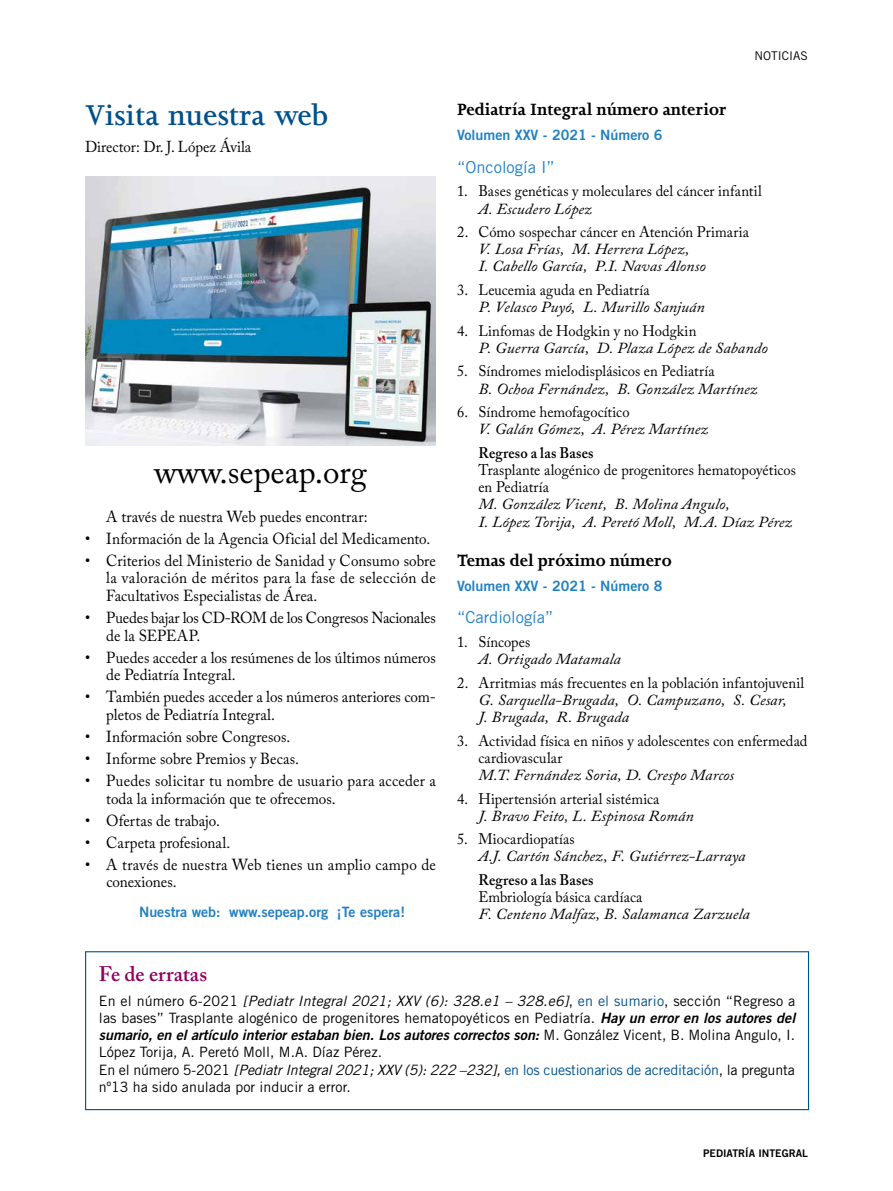
<style>
.page{position:relative;width:893px;height:1191px;background:#fff}
.page>*{position:absolute;margin:0;border:0;box-sizing:border-box;transform-origin:0 0}
.t1{font:600 33px "Joanna MT Std";color:#00508c}
.t2{font:33px "Adobe Caslon Pro";color:#000}
.t3{font:600 21px "Adobe Caslon Pro";color:#8f0362}
.t4{font:700 18.75px "Joanna MT Std";color:#000}
.t5{font:16.5px "Trade Gothic";color:#2281c4}
.t6{font:15.9px/17.7px "Adobe Caslon Pro";letter-spacing:.005em;color:#000;scale:.95 1}
.t7{font:15.9px/17.7px "Adobe Caslon Pro";letter-spacing:-.015em;color:#000;scale:.95 1}
.t8{font:15.75px "Adobe Caslon Pro";color:#000;scale:.95 1}
.t9{font:italic 15.3px/17.1px "Adobe Caslon Pro";letter-spacing:.005em;color:#000;scale:1.05 1}
.t10{font:15.3px/17.1px "Adobe Caslon Pro";letter-spacing:.005em;color:#000;scale:.95 1}
.t11{font:600 15.3px "Adobe Caslon Pro";letter-spacing:.015em;color:#000;scale:.95 1}
.t12{font:14.25px/17.1px "Trade Gothic";letter-spacing:.01em;color:#000}
.t13{font:italic 14.25px "Trade Gothic Bold Two";color:#000}
.t14{font:14.25px "Trade Gothic Bold Two";color:#2281c4}
.t15{font:12px "Trade Gothic";color:#000}
.t16{font:10.5px "Trade Gothic Bold Two";color:#000}
.s1{font-style:italic}
.s2{color:#00508c}
.s3{font-family:"Trade Gothic Bold Two";font-style:italic}
.s4{font-family:"Trade Gothic";font-style:normal}
</style>
<div class="page">
<img style="left:85px;top:176px;width:351px;height:269px">
<div style="left:85px;top:951px;width:724px;height:159px;border:1px solid #00508c"></div>
<h1 class="t1" style="left:85px;top:97px;width:245px">Visita nuestra web</h1>
<p class="t8" style="left:85px;top:137px;width:177px">Director: Dr. J. López Ávila</p>
<h1 class="t2" style="left:154px;top:452px;width:214px">www.sepeap.org</h1>
<p class="t6" style="left:106px;top:507px;width:276px">A través de nuestra Web puedes encontrar:</p>
<p class="t6" style="left:85px;top:529px;width:365px">• Información de la Agencia Oficial del Medicamento.</p>
<p class="t6" style="left:106px;top:551px;width:348px;text-align:justify;text-indent:-21px">• Criterios del Ministerio de Sanidad y Consumo sobre la valoración de méritos para la fase de selección de Facultativos Especialistas de Área.</p>
<p class="t7" style="left:106px;top:608px;width:348px;text-indent:-21px">• Puedes bajar los CD-ROM de los Congresos Nacionales de la SEPEAP.</p>
<p class="t6" style="left:106px;top:648px;width:348px;text-indent:-21px">• Puedes acceder a los resúmenes de los últimos números de Pediatría Integral.</p>
<p class="t6" style="left:106px;top:688px;width:348px;text-indent:-21px">• También puedes acceder a los números anteriores com&shy;pletos de Pediatría Integral.</p>
<p class="t6" style="left:85px;top:727px;width:218px">• Información sobre Congresos.</p>
<p class="t6" style="left:85px;top:749px;width:227px">• Informe sobre Premios y Becas.</p>
<p class="t6" style="left:106px;top:771px;width:348px;text-indent:-21px">• Puedes solicitar tu nombre de usuario para acceder a toda la información que te ofrecemos.</p>
<p class="t6" style="left:85px;top:811px;width:144px">• Ofertas de trabajo.</p>
<p class="t6" style="left:85px;top:833px;width:154px">• Carpeta profesional.</p>
<p class="t6" style="left:106px;top:855px;width:348px;text-indent:-21px">• A través de nuestra Web tienes un amplio campo de conexiones.</p>
<p class="t14" style="left:139px;top:903px;width:268px">Nuestra web: www.sepeap.org ¡Te espera!</p>
<p class="t15" style="left:755px;top:49px;width:55px">noticias</p>
<p class="t4" style="left:457px;top:100px;width:271px">Pediatría Integral número anterior</p>
<p class="t14" style="left:457px;top:126px;width:207px">Volumen XXV - 2021 - Número 6</p>
<p class="t5" style="left:457px;top:157px;width:99px">“Oncología I”</p>
<p class="t10" style="left:457px;top:183px;width:322px">1. Bases genéticas y moleculares del cáncer infantil</p>
<p class="t9" style="left:478px;top:200px;width:110px">A. Escudero López</p>
<p class="t10" style="left:457px;top:223px;width:309px">2. Cómo sospechar cáncer en Atención Primaria</p>
<p class="t9" style="left:478px;top:240px;width:218px">V. Losa Frías, M. Herrera López,<br>I. Cabello García, P.I. Navas Alonso</p>
<p class="t10" style="left:457px;top:281px;width:204px">3. Leucemia aguda en Pediatría</p>
<p class="t9" style="left:478px;top:298px;width:217px">P. Velasco Puyó, L. Murillo Sanjuán</p>
<p class="t10" style="left:457px;top:322px;width:253px">4. Linfomas de Hodgkin y no Hodgkin</p>
<p class="t9" style="left:478px;top:339px;width:277px">P. Guerra García, D. Plaza López de Sabando</p>
<p class="t10" style="left:457px;top:362px;width:273px">5. Síndromes mielodisplásicos en Pediatría</p>
<p class="t9" style="left:478px;top:380px;width:267px">B. Ochoa Fernández, B. González Martínez</p>
<p class="t10" style="left:457px;top:403px;width:183px">6. Síndrome hemofagocítico</p>
<p class="t9" style="left:478px;top:420px;width:220px">V. Galán Gómez, A. Pérez Martínez</p>
<p class="t11" style="left:478px;top:443px;width:123px">Regreso a las Bases</p>
<p class="t10" style="left:478px;top:461px;width:336px">Trasplante alogénico de progenitores hematopoyéticos en Pediatría</p>
<p class="t9" style="left:478px;top:495px;width:300px">M. González Vicent, B. Molina Angulo,<br>I. López Torija, A. Peretó Moll, M.A. Díaz Pérez</p>
<p class="t4" style="left:457px;top:550px;width:216px">Temas del próximo número</p>
<p class="t14" style="left:457px;top:577px;width:207px">Volumen XXV - 2021 - Número 8</p>
<p class="t5" style="left:457px;top:607px;width:98px">“Cardiología”</p>
<p class="t10" style="left:457px;top:633px;width:79px">1. Síncopes</p>
<p class="t9" style="left:478px;top:650px;width:137px">A. Ortigado Matamala</p>
<p class="t10" style="left:457px;top:674px;width:367px">2. Arritmias más frecuentes en la población infantojuvenil</p>
<p class="t9" style="left:478px;top:691px;width:295px">G. Sarquella-Brugada, O. Campuzano, S. Cesar,<br>J. Brugada, R. Brugada</p>
<p class="t10" style="left:478px;top:732px;width:348px;text-indent:-21px">3. Actividad física en niños y adolescentes con enfermedad cardiovascular</p>
<p class="t9" style="left:478px;top:766px;width:245px">M.T. Fernández Soria, D. Crespo Marcos</p>
<p class="t10" style="left:457px;top:789px;width:214px">4. Hipertensión arterial sistémica</p>
<p class="t9" style="left:478px;top:807px;width:207px">J. Bravo Feito, L. Espinosa Román</p>
<p class="t10" style="left:457px;top:830px;width:125px">5. Miocardiopatías</p>
<p class="t9" style="left:478px;top:847px;width:256px">A.J. Cartón Sánchez, F. Gutiérrez-Larraya</p>
<p class="t11" style="left:478px;top:870px;width:123px">Regreso a las Bases</p>
<p class="t10" style="left:478px;top:888px;width:174px">Embriología básica cardíaca</p>
<p class="t9" style="left:478px;top:905px;width:260px">F. Centeno Malfaz, B. Salamanca Zarzuela</p>
<h2 class="t3" style="left:99px;top:961px;width:110px">Fe de erratas</h2>
<p class="t12" style="left:99px;top:992px;width:698px">En el número 6-2021 <span class="s1">[Pediatr Integral 2021; XXV (6): 328.e1 – 328.e6]</span>, <span class="s2">en el sumario</span>, sección “Regreso a las bases” Trasplante alogénico de progenitores hematopoyéticos en Pediatría. <span class="s3">Hay un error en los autores del</span></p>
<p class="t13" style="left:99px;top:1026px;width:698px">sumario, en el artículo interior estaban bien. Los autores correctos son: <span class="s4">M. González Vicent, B. Molina Angulo, I.</span></p>
<p class="t12" style="left:99px;top:1043px;width:697px">López Torija, A. Peretó Moll, M.A. Díaz Pérez.<br>En el número 5-2021 <span class="s1">[Pediatr Integral 2021; XXV (5): 222 –232],</span> <span class="s2">en los cuestionarios de acreditación</span>, la pregunta nº13 ha sido anulada por inducir a error.</p>
<p class="t16" style="left:703px;top:1146px;width:106px">PEDIATRÍA INTEGRAL</p>
</div>
